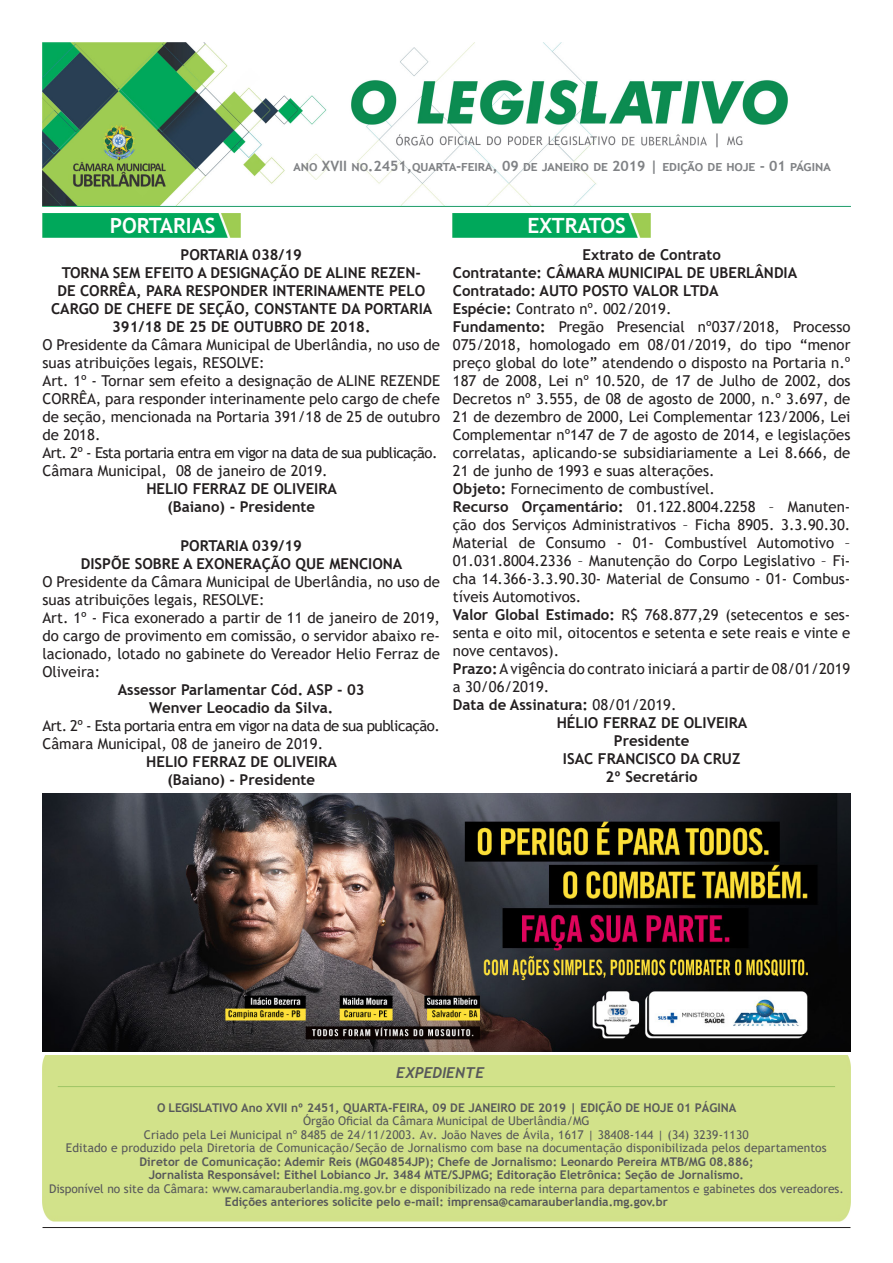
<style>
.page{position:relative;width:893px;height:1263px;background:#fff}
.page>*{position:absolute;margin:0;border:0;box-sizing:border-box;transform-origin:0 0}
.t1{font:700 21px "Trebuchet MS";color:#fff}
.t2{font:15px/18px "Trebuchet MS";color:#231f20;text-align:justify}
.t3{font:700 15px/18px "Trebuchet MS";color:#231f20;text-align:center}
.t4{font:15px "Trebuchet MS";letter-spacing:-.04em;color:#231f20}
.t5{font:15px "Trebuchet MS";letter-spacing:-.03em;color:#231f20}
.t6{font:italic 700 15px "Trebuchet";color:#57585a}
.t7{font:700 14.25px "Trebuchet MS";color:#808285}
.t8{font:12px/13.5px "Trebuchet MS";letter-spacing:.01em;color:#57585a;text-align:center}
.t9{font:700 12px "Trebuchet MS";color:#57585a}
.s1{font-weight:700}
.s2{font-weight:400}
</style>
<div class="page">
<img style="left:43px;top:43px;width:807px;height:163px">
<hr style="left:43px;top:1227px;width:807px;height:1px;background:#231f20">
<img style="left:43px;top:213px;width:197px;height:24px">
<hr style="left:58px;top:1086px;width:777px;height:1px;background:#9ec566">
<img style="left:453px;top:213px;width:197px;height:24px">
<img style="left:42px;top:793px;width:809px;height:258px">
<p class="t7" style="left:294px;top:157px;width:539px">ano XVII no.2451,quarta-feira, 09 de janeiro de 2019 | edição de hoje - 01 página</p>
<p class="t1" style="left:110px;top:212px;width:107px">PORTARIAS</p>
<p class="t3" style="left:181px;top:245px;width:123px">PORTARIA 038/19</p>
<p class="t3" style="left:51px;top:263px;width:383px">TORNA SEM EFEITO A DESIGNAÇÃO DE ALINE REZEN-<br>DE CORRÊA, PARA RESPONDER INTERINAMENTE PELO CARGO DE CHEFE DE SEÇÃO, CONSTANTE DA PORTARIA 391/18 DE 25 DE OUTUBRO DE 2018.</p>
<p class="t2" style="left:43px;top:335px;width:399px">O Presidente da Câmara Municipal de Uberlândia, no uso de suas atribuições legais, RESOLVE:</p>
<p class="t2" style="left:43px;top:371px;width:399px">Art. 1º - Tornar sem efeito a designação de ALINE REZENDE CORRÊA, para responder interinamente pelo cargo de chefe de seção, mencionada na Portaria 391/18 de 25 de outubro de 2018.</p>
<p class="t4" style="left:43px;top:443px;width:396px">Art. 2º - Esta portaria entra em vigor na data de sua publicação.</p>
<p class="t2" style="left:43px;top:461px;width:287px">Câmara Municipal, 08 de janeiro de 2019.</p>
<p class="t3" style="left:146px;top:479px;width:192px">HELIO FERRAZ DE OLIVEIRA</p>
<p class="t3" style="left:167px;top:497px;width:149px">(Baiano) - Presidente</p>
<p class="t3" style="left:180px;top:537px;width:123px">PORTARIA 039/19</p>
<p class="t3" style="left:81px;top:555px;width:323px">DISPÕE SOBRE A EXONERAÇÃO QUE MENCIONA</p>
<p class="t2" style="left:42px;top:573px;width:399px">O Presidente da Câmara Municipal de Uberlândia, no uso de suas atribuições legais, RESOLVE:</p>
<p class="t2" style="left:42px;top:609px;width:399px">Art. 1º - Fica exonerado a partir de 11 de janeiro de 2019, do cargo de provimento em comissão, o servidor abaixo re&shy;lacionado, lotado no gabinete do Vereador Helio Ferraz de Oliveira:</p>
<p class="t3" style="left:118px;top:681px;width:248px">Assessor Parlamentar Cód. ASP - 03</p>
<p class="t3" style="left:149px;top:699px;width:186px">Wenver Leocadio da Silva.</p>
<p class="t5" style="left:42px;top:716px;width:399px">Art. 2º - Esta portaria entra em vigor na data de sua publicação.</p>
<p class="t2" style="left:42px;top:735px;width:282px">Câmara Municipal, 08 de janeiro de 2019.</p>
<p class="t3" style="left:146px;top:753px;width:192px">HELIO FERRAZ DE OLIVEIRA</p>
<p class="t3" style="left:167px;top:771px;width:149px">(Baiano) - Presidente</p>
<p class="t1" style="left:527px;top:212px;width:100px">EXTRATOS</p>
<p class="t3" style="left:582px;top:245px;width:140px">Extrato de Contrato</p>
<p class="t3" style="left:453px;top:263px;width:346px">Contratante: CÂMARA MUNICIPAL DE UBERLÂNDIA</p>
<p class="t3" style="left:453px;top:281px;width:267px">Contratado: AUTO POSTO VALOR LTDA</p>
<p class="t2" style="left:453px;top:299px;width:220px"><span class="s1">Espécie:</span> Contrato nº. 002/2019.</p>
<p class="t2" style="left:453px;top:317px;width:399px"><span class="s1">Fundamento:</span> Pregão Presencial nº037/2018, Processo 075/2018, homologado em 08/01/2019, do tipo “menor preço global do lote” atendendo o disposto na Portaria n.º 187 de 2008, Lei nº 10.520, de 17 de Julho de 2002, dos Decretos nº 3.555, de 08 de agosto de 2000, n.º 3.697, de 21 de dezembro de 2000, Lei Complementar 123/2006, Lei Complementar nº147 de 7 de agosto de 2014, e legislações correlatas, aplicando-se subsidiariamente a Lei 8.666, de 21 de junho de 1993 e suas alterações.</p>
<p class="t2" style="left:453px;top:479px;width:264px"><span class="s1">Objeto:</span> Fornecimento de combustível.</p>
<p class="t2" style="left:453px;top:497px;width:399px"><span class="s1">Recurso Orçamentário:</span> 01.122.8004.2258 – Manuten&shy;ção dos Serviços Administrativos – Ficha 8905. 3.3.90.30.<br>Material de Consumo - 01- Combustível Automotivo – 01.031.8004.2336 – Manutenção do Corpo Legislativo – Fi&shy;cha 14.366-3.3.90.30- Material de Consumo - 01- Combus&shy;tíveis Automotivos.</p>
<p class="t2" style="left:453px;top:605px;width:399px"><span class="s1">Valor Global Estimado:</span> R$ 768.877,29 (setecentos e ses&shy;senta e oito mil, oitocentos e setenta e sete reais e vinte e nove centavos).</p>
<p class="t2" style="left:453px;top:659px;width:399px"><span class="s1">Prazo:</span> A vigência do contrato iniciará a partir de 08/01/2019 a 30/06/2019.</p>
<p class="t3" style="left:453px;top:695px;width:225px">Data de Assinatura: <span class="s2">08/01/2019.</span></p>
<p class="t3" style="left:557px;top:713px;width:192px">HÉLIO FERRAZ DE OLIVEIRA</p>
<p class="t3" style="left:614px;top:731px;width:77px">Presidente</p>
<p class="t3" style="left:563px;top:749px;width:179px">ISAC FRANCISCO DA CRUZ</p>
<p class="t3" style="left:606px;top:767px;width:94px">2º Secretário</p>
<p class="t6" style="left:396px;top:1063px;width:90px">EXPEDIENTE</p>
<p class="t9" style="left:157px;top:1100px;width:581px">O LEGISLATIVO Ano XVII nº 2451, QUARTA-FEIRA, 09 DE JANEIRO DE 2019 | EDIÇÃO DE HOJE 01 PÁGINA</p>
<p class="t8" style="left:303px;top:1114px;width:288px">Órgão Oficial da Câmara Municipal de Uberlândia/MG</p>
<p class="t8" style="left:144px;top:1128px;width:606px">Criado pela Lei Municipal nº 8485 de 24/11/2003. Av. João Naves de Ávila, 1617 | 38408-144 | (34) 3239-1130</p>
<p class="t8" style="left:66px;top:1141px;width:762px">Editado e produzido pela Diretoria de Comunicação/Seção de Jornalismo com base na documentação disponibilizada pelos departamentos</p>
<p class="t9" style="left:139px;top:1154px;width:616px">Diretor de Comunicação: Ademir Reis (MG04854JP); Chefe de Jornalismo: Leonardo Pereira MTB/MG 08.886;</p>
<p class="t9" style="left:149px;top:1168px;width:597px">Jornalista Responsável: Eithel Lobianco Jr. 3484 MTE/SJPMG; Editoração Eletrônica: Seção de Jornalismo.</p>
<p class="t8" style="left:49px;top:1182px;width:796px">Disponível no site da Câmara: www.camarauberlandia.mg.gov.br e disponibilizado na rede interna para departamentos e gabinetes dos vereadores.<br><span class="s1">Edições anteriores solicite pelo e-mail: imprensa@camarauberlandia.mg.gov.br</span></p>
</div>
